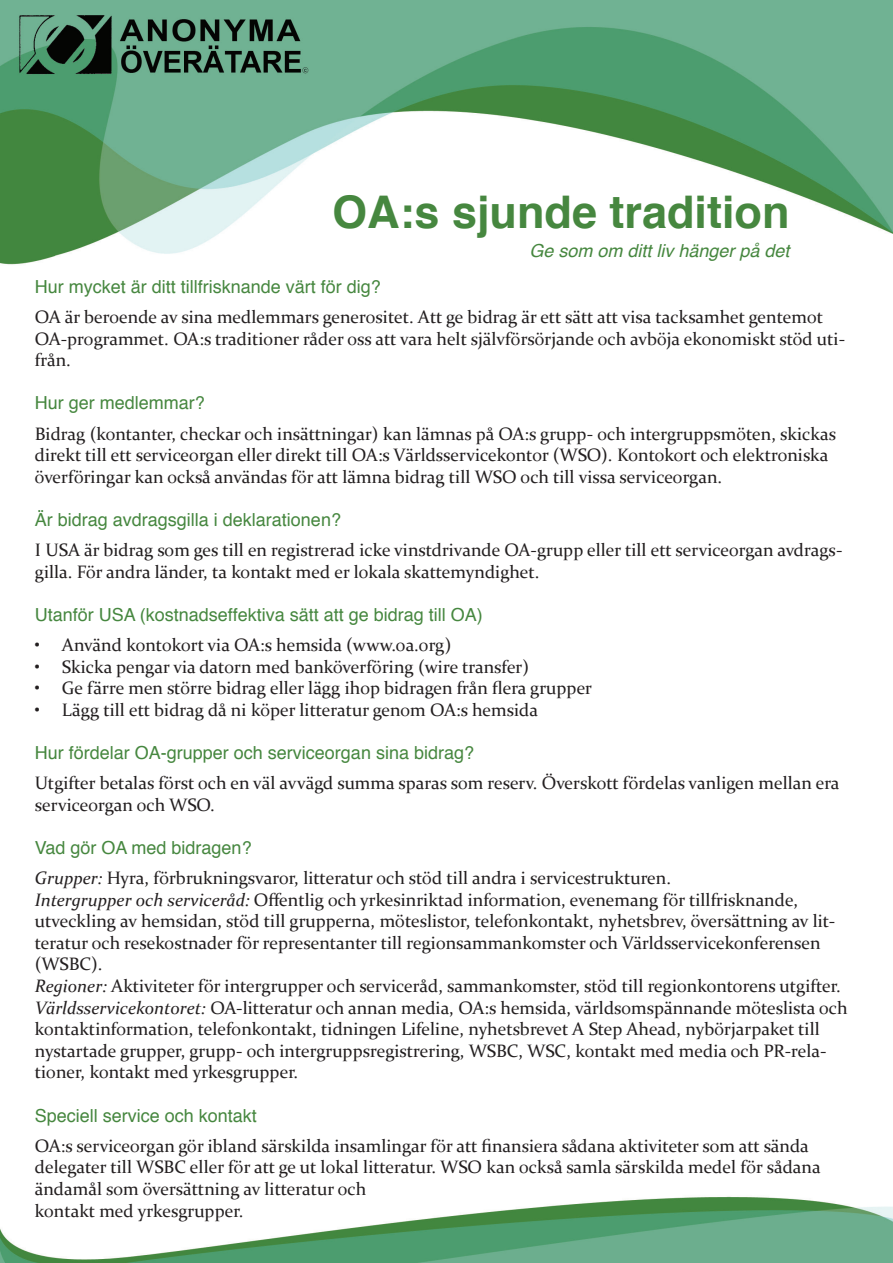
<style>
.page{position:relative;width:893px;height:1263px;background:#fff}
.page>*{position:absolute;margin:0;border:0;box-sizing:border-box;transform-origin:0 0}
.t1{font:700 45px "Helvetica";color:#46873f}
.t2{font:18px/21.6px "Constantia";color:#231f20}
.t3{font:18px "Helvetica";color:#46873f}
.t4{font:italic 18px "Helvetica";color:#46873f}
.s1{font-style:italic}
</style>
<div class="page">
<img style="left:0;top:0;width:893px;height:265px">
<img style="left:0;top:1196px;width:893px;height:66px">
<p class="t1" style="left:332px;top:176px;width:459px">OA:s sjunde tradition</p>
<p class="t4" style="left:529px;top:236px;width:262px">Ge som om ditt liv hänger på det</p>
<p class="t3" style="left:35px;top:273px;width:348px">Hur mycket är ditt tillfrisknande värt för dig?</p>
<p class="t2" style="left:35px;top:305px;width:812px">OA är beroende av sina medlemmars generositet. Att ge bidrag är ett sätt att visa tacksamhet gentemot<br>OA-programmet. OA:s traditioner råder oss att vara helt självförsörjande och avböja ekonomiskt stöd uti&shy;från.</p>
<p class="t3" style="left:35px;top:389px;width:172px">Hur ger medlemmar?</p>
<p class="t2" style="left:35px;top:422px;width:803px">Bidrag (kontanter, checkar och insättningar) kan lämnas på OA:s grupp- och intergruppsmöten, skickas direkt till ett serviceorgan eller direkt till OA:s Världsservicekontor (WSO). Kontokort och elektroniska överföringar kan också användas för att lämna bidrag till WSO och till vissa serviceorgan.</p>
<p class="t3" style="left:35px;top:506px;width:308px">Är bidrag avdragsgilla i deklarationen?</p>
<p class="t2" style="left:35px;top:538px;width:809px">I USA är bidrag som ges till en registrerad icke vinstdrivande OA-grupp eller till ett serviceorgan avdrags&shy;gilla. För andra länder, ta kontakt med er lokala skattemyndighet.</p>
<p class="t3" style="left:35px;top:601px;width:449px">Utanför USA (kostnadseffektiva sätt att ge bidrag till OA)</p>
<p class="t2" style="left:35px;top:633px;width:418px">• Använd kontokort via OA:s hemsida (www.oa.org)</p>
<p class="t2" style="left:35px;top:655px;width:496px">• Skicka pengar via datorn med banköverföring (wire transfer)</p>
<p class="t2" style="left:35px;top:676px;width:559px">• Ge färre men större bidrag eller lägg ihop bidragen från flera grupper</p>
<p class="t2" style="left:35px;top:698px;width:505px">• Lägg till ett bidrag då ni köper litteratur genom OA:s hemsida</p>
<p class="t3" style="left:35px;top:739px;width:441px">Hur fördelar OA-grupper och serviceorgan sina bidrag?</p>
<p class="t2" style="left:35px;top:771px;width:806px">Utgifter betalas först och en väl avvägd summa sparas som reserv. Överskott fördelas vanligen mellan era</p>
<p class="t2" style="left:35px;top:793px;width:181px">serviceorgan och WSO.</p>
<p class="t3" style="left:35px;top:834px;width:218px">Vad gör OA med bidragen?</p>
<p class="t2" style="left:35px;top:866px;width:638px"><span class="s1">Grupper:</span> Hyra, förbrukningsvaror, litteratur och stöd till andra i servicestrukturen.</p>
<p class="t2" style="left:35px;top:888px;width:802px"><span class="s1">Intergrupper och serviceråd:</span> Offentlig och yrkesinriktad information, evenemang för tillfrisknande, utveckling av hemsidan, stöd till grupperna, möteslistor, telefonkontakt, nyhetsbrev, översättning av lit&shy;teratur och resekostnader för representanter till regionsammankomster och Världsservicekonferensen (WSBC).</p>
<p class="t2" style="left:35px;top:974px;width:807px"><span class="s1">Regioner:</span> Aktiviteter för intergrupper och serviceråd, sammankomster, stöd till regionkontorens utgifter.</p>
<p class="t2" style="left:35px;top:996px;width:814px"><span class="s1">Världsservicekontoret:</span> OA-litteratur och annan media, OA:s hemsida, världsomspännande möteslista och kontaktinformation, telefonkontakt, tidningen Lifeline, nyhetsbrevet A Step Ahead, nybörjarpaket till nystartade grupper, grupp- och intergruppsregistrering, WSBC, WSC, kontakt med media och PR-rela&shy;tioner, kontakt med yrkesgrupper.</p>
<p class="t3" style="left:35px;top:1101px;width:224px">Speciell service och kontakt</p>
<p class="t2" style="left:35px;top:1134px;width:787px">OA:s serviceorgan gör ibland särskilda insamlingar för att finansiera sådana aktiviteter som att sända delegater till WSBC eller för att ge ut lokal litteratur. WSO kan också samla särskilda medel för sådana ändamål som översättning av litteratur och</p>
<p class="t2" style="left:35px;top:1199px;width:210px">kontakt med yrkesgrupper.</p>
</div>
